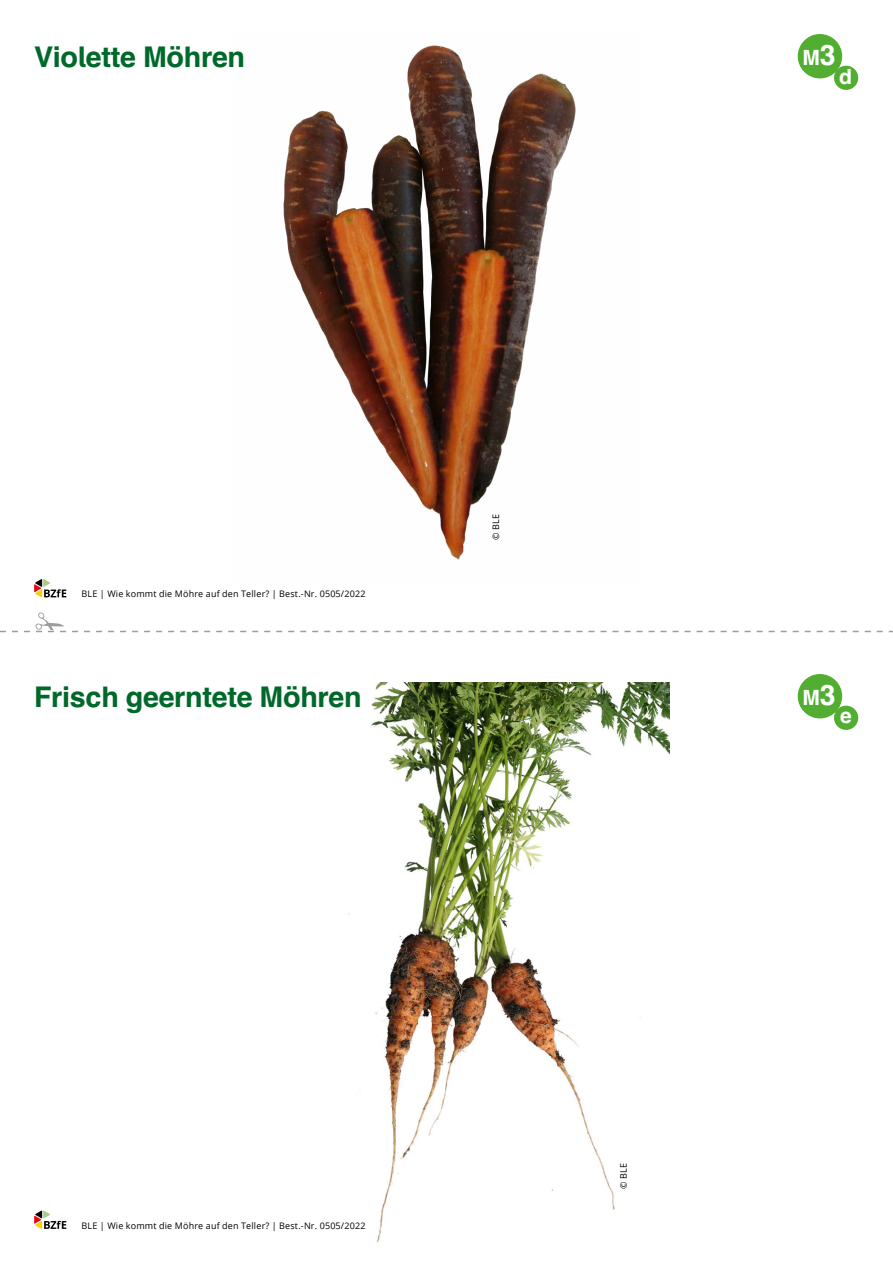
<style>
.page{position:relative;width:893px;height:1263px;background:#fff}
.page>*{position:absolute;margin:0;border:0;box-sizing:border-box;transform-origin:0 0}
.t1{font:700 28.5px "Schulbuch Nord";letter-spacing:-.01em;color:#00692a}
.t2{font:700 21px "Schulbuch Nord";color:#fff}
.t3{font:9px "Open Sans";letter-spacing:.02em;color:#000}
.s1{font-size:28.5px}
</style>
<div class="page">
<svg style="left:0;top:612px;width:893px;height:20px"></svg>
<div style="left:798px;top:34px;width:44px;height:44px;background:#51ae30;border-radius:50%"></div>
<div style="left:834px;top:66px;width:24px;height:24px;background:#51ae30;border-radius:50%"></div>
<div style="left:798px;top:674px;width:44px;height:44px;background:#51ae30;border-radius:50%"></div>
<div style="left:834px;top:706px;width:24px;height:24px;background:#51ae30;border-radius:50%"></div>
<img style="left:348px;top:682px;width:321px;height:560px">
<svg style="left:34px;top:579px;width:32px;height:18px"></svg>
<svg style="left:34px;top:1210px;width:32px;height:19px"></svg>
<img style="left:283px;top:45px;width:293px;height:515px">
<h1 class="t1" style="left:34px;top:39px;width:213px">Violette Möhren</h1>
<p class="t3" style="left:82px;top:588px;width:285px">BLE | Wie kommt die Möhre auf den Teller? | Best.-Nr. 0505/2022</p>
<h1 class="t1" style="left:34px;top:679px;width:329px">Frisch geerntete Möhren</h1>
<p class="t3" style="left:490px;top:540px;width:27px;rotate:-90deg">© BLE</p>
<p class="t3" style="left:82px;top:1219px;width:285px">BLE | Wie kommt die Möhre auf den Teller? | Best.-Nr. 0505/2022</p>
<p class="t3" style="left:617px;top:1189px;width:27px;rotate:-90deg">© BLE</p>
<h2 class="t2" style="left:802px;top:44px;width:35px">M<span class="s1">3</span></h2>
<h2 class="t2" style="left:839px;top:64px;width:14px">d</h2>
<h2 class="t2" style="left:802px;top:684px;width:35px">M<span class="s1">3</span></h2>
<h2 class="t2" style="left:840px;top:702px;width:13px">e</h2>
</div>
